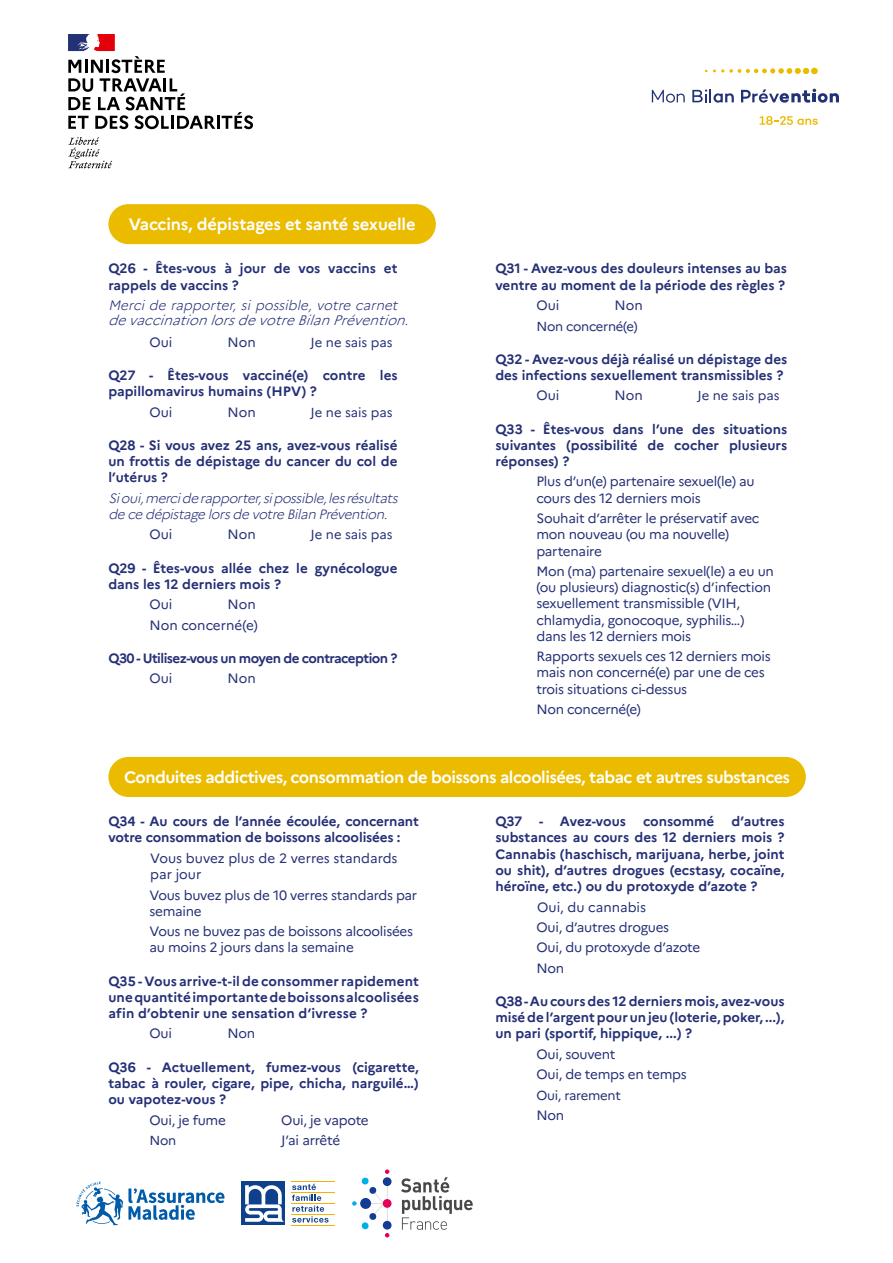
<style>
.page{position:relative;width:893px;height:1263px;background:#fff}
.page>*{position:absolute;margin:0;border:0;box-sizing:border-box;transform-origin:0 0}
.t1{font:700 16.5px "Marianne";letter-spacing:-.03em;color:#fff}
.t2{font:700 16.5px "Marianne";letter-spacing:-.01em;color:#fff}
.t3{font:italic 300 13.8px "Marianne";color:#253076}
.t4{font:700 13.5px/16.2px "Marianne";color:#253076}
.t5{font:13.5px/16.2px "Marianne";letter-spacing:-.02em;color:#253076}
.t6{font:italic 300 13.5px/16.2px "Marianne";color:#253076}
.t7{font:13.5px/20.4px "Marianne";color:#253076;text-align:right}
.t8{font:700 13.5px "Marianne";letter-spacing:-.04em;color:#253076}
.t9{font:13.05px "Marianne";letter-spacing:-.005em;color:#253076}
</style>
<div class="page">
<div style="left:108px;top:204px;width:328px;height:40px;background:#ebbb00;border-radius:20px"></div>
<div style="left:108px;top:757px;width:698px;height:40px;background:#ebbb00;border-radius:20px"></div>
<svg style="left:68px;top:137px;width:44px;height:31px"></svg>
<svg style="left:68px;top:34px;width:185px;height:95px"></svg>
<svg style="left:759px;top:116px;width:59px;height:9px"></svg>
<div style="left:811px;top:68px;width:7px;height:6px;background:#ebbb00;border-radius:50%"></div>
<svg style="left:730px;top:68px;width:79px;height:6px"></svg>
<svg style="left:713px;top:69px;width:11px;height:3px"></svg>
<svg style="left:652px;top:90px;width:33px;height:13px"></svg>
<svg style="left:692px;top:89px;width:42px;height:14px"></svg>
<svg style="left:741px;top:89px;width:98px;height:14px"></svg>
<svg style="left:383px;top:1221px;width:9px;height:8px"></svg>
<svg style="left:383px;top:1177px;width:9px;height:9px"></svg>
<svg style="left:383px;top:1199px;width:9px;height:9px"></svg>
<svg style="left:352px;top:1169px;width:37px;height:68px"></svg>
<svg style="left:401px;top:1177px;width:72px;height:53px"></svg>
<svg style="left:76px;top:1182px;width:148px;height:43px"></svg>
<svg style="left:292px;top:1184px;width:37px;height:38px"></svg>
<hr style="left:291px;top:1181px;width:44px;height:1px;background:#f9b000">
<hr style="left:291px;top:1192px;width:44px;height:1px;background:#f9b000">
<hr style="left:291px;top:1203px;width:44px;height:1px;background:#f9b000">
<hr style="left:291px;top:1214px;width:44px;height:1px;background:#f9b000">
<hr style="left:291px;top:1225px;width:44px;height:1px;background:#f9b000">
<div style="left:241px;top:1181px;width:44px;height:44px;background:#0f408b"></div>
<svg style="left:245px;top:1185px;width:40px;height:37px"></svg>
<p class="t2" style="left:129px;top:214px;width:288px">Vaccins, dépistages et santé sexuelle</p>
<p class="t4" style="left:108px;top:260px;width:291px">Q26 - Êtes-vous à jour de vos vaccins et rappels de vaccins ?</p>
<p class="t6" style="left:108px;top:297px;width:294px">Merci de rapporter, si possible, votre carnet</p>
<p class="t5" style="left:149px;top:334px;width:25px">Oui</p>
<p class="t5" style="left:228px;top:334px;width:30px">Non</p>
<p class="t9" style="left:311px;top:334px;width:84px">Je ne sais pas</p>
<p class="t4" style="left:108px;top:367px;width:291px">Q27 - Êtes-vous vacciné(e) contre les papillomavirus humains (HPV) ?</p>
<p class="t5" style="left:149px;top:404px;width:25px">Oui</p>
<p class="t5" style="left:228px;top:404px;width:30px">Non</p>
<p class="t9" style="left:311px;top:404px;width:84px">Je ne sais pas</p>
<p class="t4" style="left:108px;top:437px;width:291px;text-align:justify">Q28 - Si vous avez 25 ans, avez-vous réalisé un frottis de dépistage du cancer du col de l’utérus ?</p>
<p class="t6" style="left:108px;top:490px;width:294px">Sioui,mercide rapporter,sipossible,lesrésultats de ce dépistage lorsde votre Bilan Prévention.</p>
<p class="t5" style="left:149px;top:526px;width:25px">Oui</p>
<p class="t5" style="left:228px;top:526px;width:30px">Non</p>
<p class="t9" style="left:311px;top:527px;width:84px">Je ne sais pas</p>
<p class="t4" style="left:108px;top:560px;width:291px">Q29 - Êtes-vous allée chez le gynécologue dans les 12 derniers mois ?</p>
<p class="t5" style="left:149px;top:596px;width:25px">Oui</p>
<p class="t3" style="left:108px;top:312px;width:308px">devaccinationlorsdevotreBilanPrévention.</p>
<p class="t7" style="left:149px;top:594px;width:110px">Non<br>Non concerné(e)</p>
<p class="t8" style="left:108px;top:650px;width:291px">Q30 - Utilisez-vous un moyen de contraception ?</p>
<p class="t5" style="left:149px;top:670px;width:25px">Oui</p>
<p class="t5" style="left:228px;top:670px;width:30px">Non</p>
<p class="t4" style="left:495px;top:260px;width:293px">Q31 - Avez-vous des douleurs intenses au bas ventre au moment de la période des règles ?</p>
<p class="t5" style="left:536px;top:297px;width:25px">Oui</p>
<p class="t5" style="left:615px;top:297px;width:30px">Non</p>
<p class="t9" style="left:536px;top:318px;width:103px">Non concerné(e)</p>
<p class="t4" style="left:495px;top:351px;width:293px">Q32 - Avez-vous déjà réalisé un dépistage des des infections sexuellement transmissibles ?</p>
<p class="t5" style="left:536px;top:387px;width:25px">Oui</p>
<p class="t5" style="left:615px;top:387px;width:30px">Non</p>
<p class="t9" style="left:697px;top:388px;width:84px">Je ne sais pas</p>
<p class="t4" style="left:495px;top:421px;width:293px;text-align:justify">Q33 - Êtes-vous dans l’une des situations suivantes (possibilité de cocher plusieurs réponses) ?</p>
<p class="t5" style="left:536px;top:473px;width:220px">Plus d’un(e) partenaire sexuel(le) au cours des 12 derniers mois</p>
<p class="t5" style="left:536px;top:510px;width:225px">Souhait d’arrêter le préservatif avec mon nouveau (ou ma nouvelle) partenaire</p>
<p class="t5" style="left:536px;top:563px;width:239px">Mon (ma) partenaire sexuel(le) a eu un (ou plusieurs) diagnostic(s) d’infection sexuellement transmissible (VIH, chlamydia, gonocoque, syphilis…) dans les 12 derniers mois</p>
<p class="t5" style="left:536px;top:648px;width:236px">Rapports sexuels ces 12 derniers mois mais non concerné(e) par une de ces trois situations ci-dessus</p>
<p class="t5" style="left:536px;top:701px;width:106px">Non concerné(e)</p>
<p class="t1" style="left:124px;top:767px;width:668px">Conduites addictives, consommation de boissons alcoolisées, tabac et autres substances</p>
<p class="t4" style="left:108px;top:813px;width:312px">Q34 - Au cours de l’année écoulée, concernant votre consommation de boissons alcoolisées :</p>
<p class="t7" style="left:150px;top:850px;width:249px;line-height:16.2px;text-align:left">Vous buvez plus de 2 verres standards par jour</p>
<p class="t5" style="left:149px;top:887px;width:269px">Vous buvez plus de 10 verres standards par semaine</p>
<p class="t5" style="left:149px;top:923px;width:265px">Vous ne buvez pas de boissons alcoolisées au moins 2 jours dans la semaine</p>
<p class="t4" style="left:108px;top:973px;width:312px;text-align:justify">Q35 - Vous arrive-t-il de consommer rapidement une quantité importante de boissons alcoolisées afin d’obtenir une sensation d’ivresse ?</p>
<p class="t5" style="left:149px;top:1025px;width:24px">Oui</p>
<p class="t5" style="left:228px;top:1025px;width:29px">Non</p>
<p class="t4" style="left:108px;top:1059px;width:312px;text-align:justify">Q36 - Actuellement, fumez-vous (cigarette, tabac à rouler, cigare, pipe, chicha, narguilé…) ou vapotez-vous ?</p>
<p class="t5" style="left:149px;top:1111px;width:78px">Oui, je fume</p>
<p class="t5" style="left:281px;top:1111px;width:89px">Oui, je vapote</p>
<p class="t9" style="left:149px;top:1132px;width:28px">Non</p>
<p class="t5" style="left:281px;top:1132px;width:60px">J’ai arrêté</p>
<p class="t4" style="left:495px;top:813px;width:291px;text-align:justify;text-indent:236px">d’autres substances au cours des 12 derniers mois ?<br>Cannabis (haschisch, marijuana, herbe, joint ou shit), d’autres drogues (ecstasy, cocaïne, héroïne, etc.) ou du protoxyde d’azote ?</p>
<p class="t5" style="left:536px;top:896px;width:165px;line-height:20.4px">Oui, du cannabis<br>Oui, d’autres drogues<br>Oui, du protoxyde d’azote<br>Non</p>
<p class="t4" style="left:495px;top:993px;width:291px;text-align:justify">Q38 - Au cours des 12 derniers mois, avez-vous misé de l’argent pour un jeu (loterie, poker, ...), un pari (sportif, hippique, ...) ?</p>
<p class="t5" style="left:536px;top:1044px;width:152px;line-height:20.4px">Oui, souvent<br>Oui, de temps en temps</p>
<p class="t9" style="left:536px;top:1087px;width:86px">Oui, rarement</p>
<p class="t5" style="left:536px;top:1107px;width:29px">Non</p>
<p class="t4" style="left:495px;top:813px;width:132px">Q37 - Avez-vous</p>
<p class="t4" style="left:643px;top:813px;width:73px">consommé</p>
</div>
